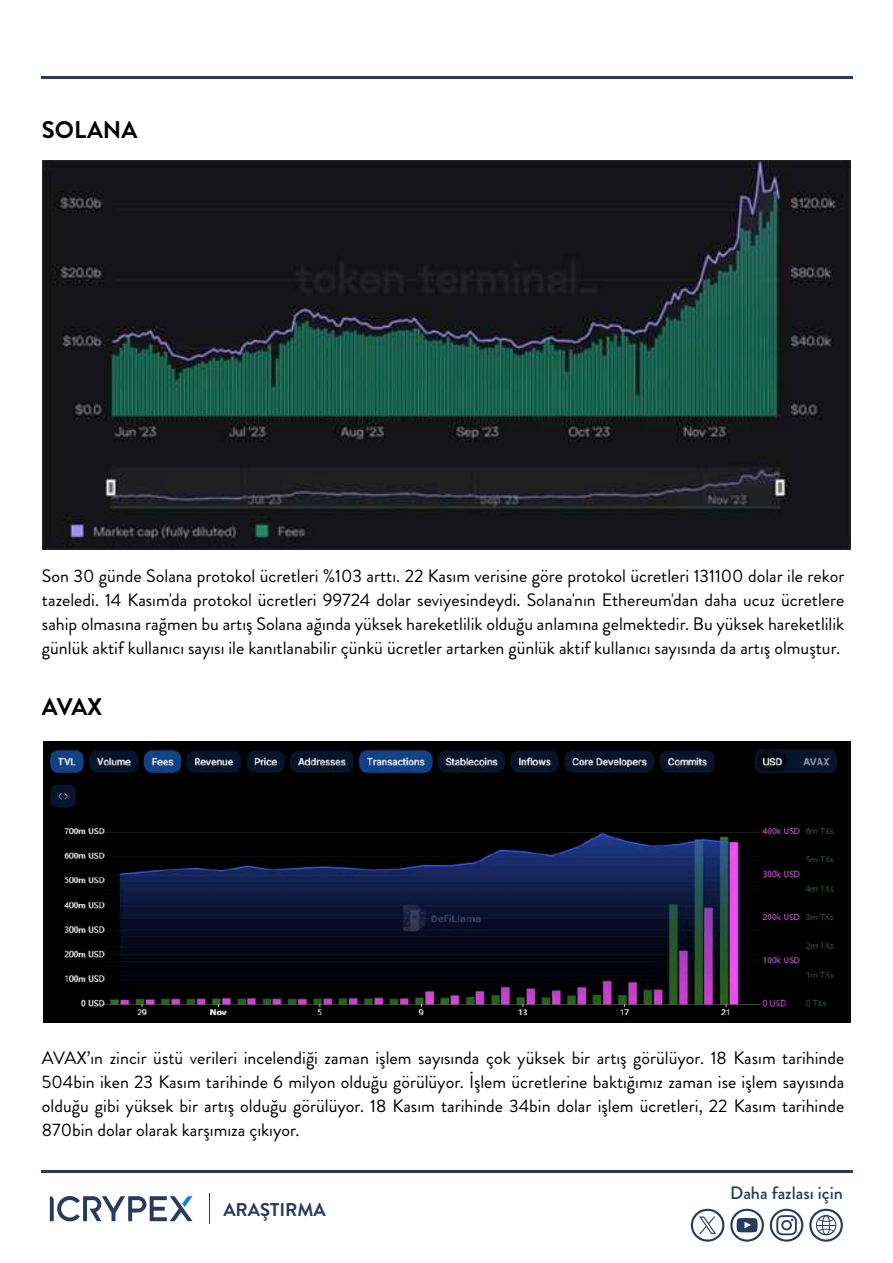
<style>
.page{position:relative;width:893px;height:1263px;background:#fff}
.page>*{position:absolute;margin:0;border:0;box-sizing:border-box;transform-origin:0 0}
.t1{font:700 24px "Brandon Grotesque";color:#000}
.t2{font:700 18.45px "Brandon Grotesque";color:#283b5f}
.t3{font:18px/24px "Brandon Grotesque";color:#000;text-align:justify}
.t4{font:500 18px "Brandon Grotesque";color:#283b5f}
</style>
<div class="page">
<hr style="left:41px;top:1170px;width:811px;height:2px;background:#283b5f">
<hr style="left:41px;top:76px;width:811px;height:2px;background:#283b5f">
<svg style="left:50px;top:1196px;width:142px;height:26px"></svg>
<hr style="left:209px;top:1193px;width:1px;height:31px;background:#283b5f">
<svg style="left:809px;top:1209px;width:34px;height:33px"></svg>
<svg style="left:770px;top:1209px;width:33px;height:33px"></svg>
<svg style="left:730px;top:1209px;width:34px;height:33px"></svg>
<svg style="left:691px;top:1209px;width:33px;height:33px"></svg>
<img style="left:43px;top:161px;width:807px;height:388px">
<img style="left:43px;top:741px;width:808px;height:282px">
<h1 class="t1" style="left:42px;top:113px;width:97px">SOLANA</h1>
<p class="t3" style="left:42px;top:564px;width:804px">Son 30 günde Solana protokol ücretleri %103 arttı. 22 Kasım verisine göre protokol ücretleri 131100 dolar ile rekor tazeledi. 14 Kasım'da protokol ücretleri 99724 dolar seviyesindeydi. Solana'nın Ethereum'dan daha ucuz ücretlere sahip olmasına rağmen bu artış Solana ağında yüksek hareketlilik olduğu anlamına gelmektedir. Bu yüksek hareketlilik günlük aktif kullanıcı sayısı ile kanıtlanabilir çünkü ücretler artarken günlük aktif kullanıcı sayısında da artış olmuştur.</p>
<h1 class="t1" style="left:42px;top:690px;width:62px">AVAX</h1>
<p class="t3" style="left:42px;top:1046px;width:804px">AVAX’ın zincir üstü verileri incelendiği zaman işlem sayısında çok yüksek bir artış görülüyor. 18 Kasım tarihinde 504bin iken 23 Kasım tarihinde 6 milyon olduğu görülüyor. İşlem ücretlerine baktığımız zaman ise işlem sayısında olduğu gibi yüksek bir artış olduğu görülüyor. 18 Kasım tarihinde 34bin dolar işlem ücretleri, 22 Kasım tarihinde 870bin dolar olarak karşımıza çıkıyor.</p>
<p class="t2" style="left:223px;top:1197px;width:104px">ARAŞTIRMA</p>
<p class="t4" style="left:730px;top:1181px;width:114px">Daha fazlası için</p>
</div>
